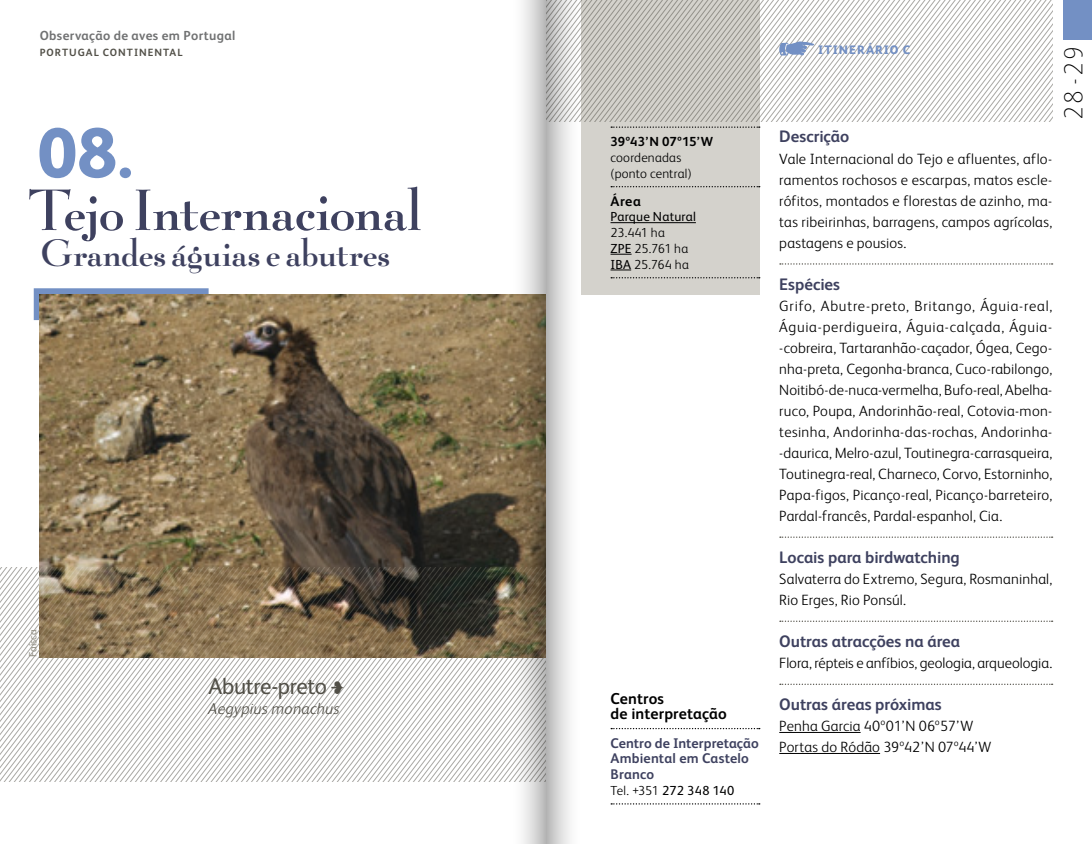
<style>
.page{position:relative;width:1092px;height:844px;background:#fff}
.page>*{position:absolute;margin:0;border:0;box-sizing:border-box;transform-origin:0 0}
.t1{font:800 70px "FS Albert";color:#7390c4}
.t2{font:56px "Be Lucian Demi";letter-spacing:-.005em;color:#3e415f}
.t3{font:36.75px "Be Lucian Demi";color:#3e415f}
.t4{font:100 26.25px "FS Albert";color:#000}
.t5{font:22.75px "FS Albert";letter-spacing:-.015em;color:#514f47}
.t6{font:700 16.62px "FS Albert";color:#3e415f}
.t7{font:700 15.75px/15.8px "FS Albert";letter-spacing:.01em;color:#000}
.t8{font:italic 300 15.75px "FS Albert";letter-spacing:.015em;color:#514f47}
.t9{font:300 14.88px/21px "FS Albert";letter-spacing:.01em;color:#000;text-align:justify}
.t10{font:700 14px/15.8px "FS Albert";letter-spacing:.01em;color:#3e415f}
.t11{font:700 14px "FS Albert";color:#000}
.t12{font:300 13.12px/15.8px "FS Albert";letter-spacing:.01em;color:#000}
.t13{font:13.12px "FS Albert";letter-spacing:.015em;color:#000}
.t14{font:700 13.12px "FS Albert";letter-spacing:.025em;color:#707172}
.t15{font:700 13.12px "FS Albert";letter-spacing:.005em;color:#000}
.t16{font:800 12.25px "FS Albert";letter-spacing:.08em;color:#7390c4}
.t17{font:700 10.5px "FS Albert";letter-spacing:.095em;color:#514f47}
.t18{font:10.5px "FS Albert";color:#928f84}
.s1{font-weight:400}
.s2{font-weight:300}
</style>
<div class="page">
<div style="left:580px;top:0;width:179px;height:294px;background:#d4d2cc"></div>
<svg style="left:588px;top:0;width:464px;height:121px"></svg>
<svg style="left:34px;top:288px;width:174px;height:32px"></svg>
<img style="left:40px;top:294px;width:463px;height:273px">
<svg style="left:0;top:567px;width:503px;height:214px"></svg>
<svg style="left:779px;top:263px;width:273px;height:1px"></svg>
<svg style="left:779px;top:536px;width:273px;height:1px"></svg>
<svg style="left:779px;top:620px;width:273px;height:1px"></svg>
<svg style="left:779px;top:683px;width:273px;height:1px"></svg>
<hr style="left:779px;top:731px;width:81px;height:1px;background:#000">
<hr style="left:779px;top:752px;width:101px;height:1px;background:#000">
<svg style="left:611px;top:126px;width:148px;height:2px"></svg>
<svg style="left:611px;top:186px;width:148px;height:1px"></svg>
<hr style="left:610px;top:222px;width:85px;height:1px;background:#000">
<svg style="left:610px;top:254px;width:21px;height:1px"></svg>
<svg style="left:610px;top:269px;width:21px;height:1px"></svg>
<svg style="left:611px;top:277px;width:148px;height:1px"></svg>
<svg style="left:611px;top:727px;width:148px;height:2px"></svg>
<svg style="left:611px;top:803px;width:148px;height:1px"></svg>
<div style="left:1063px;top:0;width:28px;height:40px;background:#7390c4"></div>
<svg style="left:779px;top:41px;width:35px;height:15px"></svg>
<svg style="left:546px;top:0;width:42px;height:843px"></svg>
<svg style="left:503px;top:0;width:43px;height:843px"></svg>
<svg style="left:331px;top:681px;width:13px;height:13px"></svg>
<p class="t14" style="left:40px;top:28px;width:197px">Observação de aves em Portugal</p>
<p class="t17" style="left:40px;top:46px;width:144px">portugal continental</p>
<h1 class="t1" style="left:37px;top:112px;width:97px">08.</h1>
<h2 class="t2" style="left:29px;top:177px;width:395px">Tejo Internacional</h2>
<h3 class="t3" style="left:41px;top:231px;width:350px">Grandes águias e abutres</h3>
<p class="t18" style="left:27px;top:657px;width:29px;rotate:-90deg">Faísca</p>
<h3 class="t5" style="left:208px;top:673px;width:120px">Abutre-preto</h3>
<p class="t8" style="left:208px;top:699px;width:132px">Aegypius monachus</p>
<p class="t15" style="left:610px;top:134px;width:104px">39º43’N 07º15’W</p>
<p class="t12" style="left:610px;top:149px;width:83px">coordenadas (ponto central)</p>
<p class="t11" style="left:610px;top:193px;width:32px">Área</p>
<p class="t13" style="left:610px;top:209px;width:87px">Parque Natural</p>
<p class="t12" style="left:610px;top:224px;width:80px">23.441 ha<br><span class="s1">ZPE</span> 25.761 ha<br><span class="s1">IBA</span> 25.764 ha</p>
<p class="t7" style="left:610px;top:690px;width:118px">Centros<br>de interpretação</p>
<p class="t10" style="left:610px;top:734px;width:150px">Centro de Interpretação<br>Ambiental em Castelo<br>Branco</p>
<p class="t13" style="left:610px;top:782px;width:125px"><span class="s2">Tel. +351</span> 272 348 140</p>
<p class="t16" style="left:818px;top:42px;width:94px">ITINERÁRIO C</p>
<p class="t6" style="left:779px;top:127px;width:71px">Descrição</p>
<p class="t9" style="left:779px;top:148px;width:274px">Vale Internacional do Tejo e afluentes, aflo&shy;ramentos rochosos e escarpas, matos escle&shy;rófitos, montados e florestas de azinho, ma&shy;tas ribeirinhas, barragens, campos agrícolas, pastagens e pousios.</p>
<p class="t6" style="left:779px;top:274px;width:62px">Espécies</p>
<p class="t9" style="left:779px;top:295px;width:274px">Grifo, Abutre-preto, Britango, Águia-real, Águia-perdigueira, Águia-calçada, Águia--cobreira, Tartaranhão-caçador, Ógea, Cego&shy;nha-preta, Cegonha-branca, Cuco-rabilongo, Noitibó-de-nuca-vermelha, Bufo-real, Abelha&shy;ruco, Poupa, Andorinhão-real, Cotovia-mon&shy;tesinha, Andorinha-das-rochas, Andorinha--daurica, Melro-azul, Toutinegra-carrasqueira, Toutinegra-real, Charneco, Corvo, Estorninho, Papa-figos, Picanço-real, Picanço-barreteiro, Pardal-francês, Pardal-espanhol, Cia.</p>
<p class="t6" style="left:779px;top:547px;width:182px">Locais para birdwatching</p>
<p class="t9" style="left:779px;top:568px;width:274px">Salvaterra do Extremo, Segura, Rosmaninhal,<br>Rio Erges, Rio Ponsúl.</p>
<p class="t6" style="left:779px;top:631px;width:182px">Outras atracções na área</p>
<p class="t9" style="left:779px;top:652px;width:274px">Flora, répteis e anfíbios, geologia, arqueologia.</p>
<p class="t6" style="left:779px;top:694px;width:164px">Outras áreas próximas</p>
<p class="t9" style="left:779px;top:715px;width:214px">Penha Garcia 40º01’N 06º57’W<br>Portas do Ródão 39º42’N 07º44’W</p>
<h3 class="t4" style="left:1058px;top:120px;width:75px;rotate:-90deg">28-29</h3>
</div>
